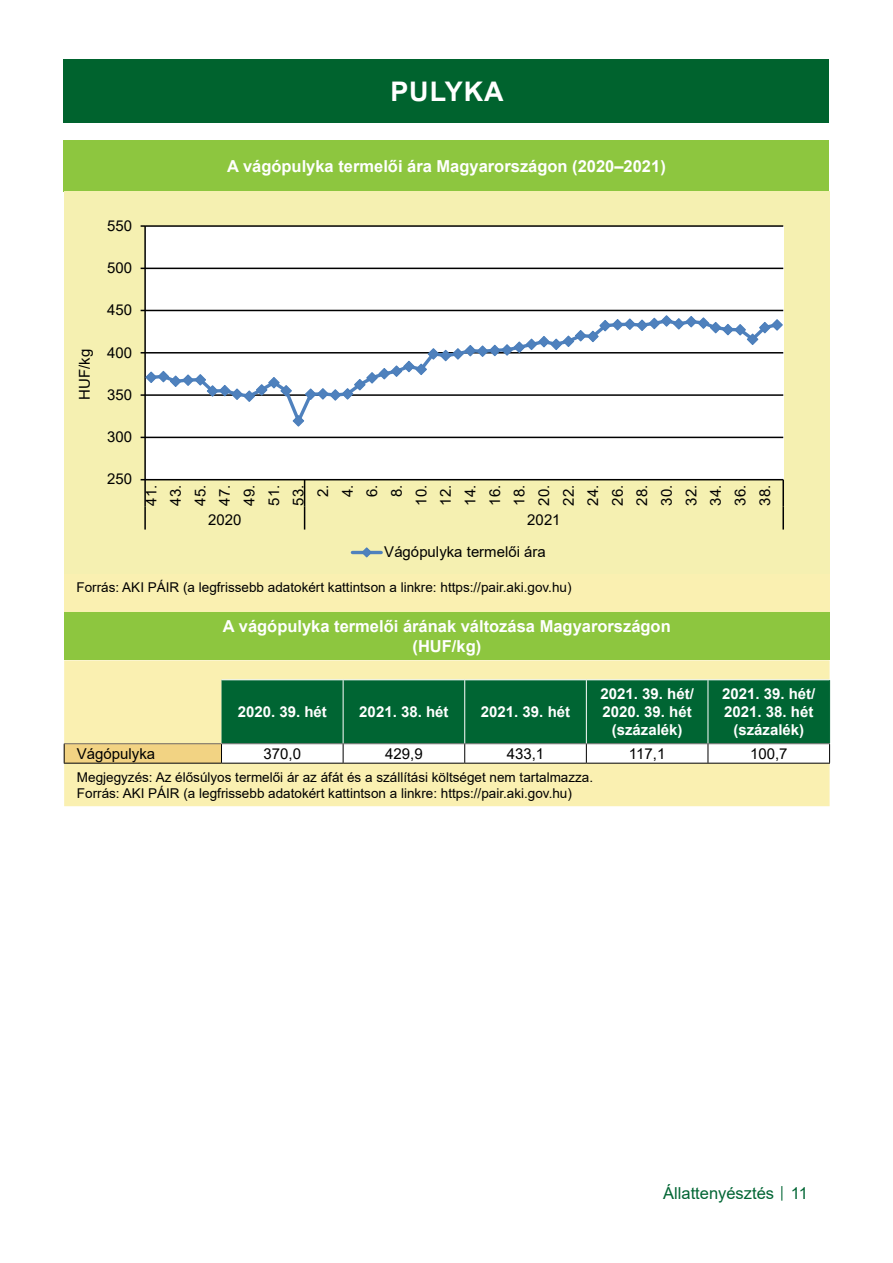
<style>
.page{position:relative;width:893px;height:1263px;background:#fff}
.page>*{position:absolute;margin:0;border:0;box-sizing:border-box;transform-origin:0 0}
.Cím_01{font:700 27px "Arial";letter-spacing:.035em;color:#fff}
.Tablazat_cime{font:700 16.5px/19.8px "Arial";color:#fff;text-align:center}
.t1{font:16.5px "Arial";color:#006533}
.Tablazat_bal_kategor{font:15px/24.6px "Arial";color:#000;text-align:center}
.Tablazat_fejlece_koz{font:700 15px/18px "Arial";color:#fff;text-align:center}
.Tablazat_kozep_ertek{font:15px "Arial";color:#000}
.Tablazat_forrasa{font:13.5px/16.2px "Arial";color:#000}
.s1{font-size:12px}
</style>
<div class="page">
<div style="left:64px;top:60px;width:765px;height:63px;background:#00632e"></div>
<div style="left:64px;top:611px;width:766px;height:49px;background:#8dc63f"></div>
<div style="left:64px;top:660px;width:766px;height:146px;background:#faf0b1"></div>
<div style="left:64px;top:744px;width:157px;height:19px;background:#f2d383"></div>
<hr style="left:221px;top:679px;width:122px;height:1px;background:#fff">
<hr style="left:343px;top:679px;width:122px;height:1px;background:#fff">
<hr style="left:465px;top:679px;width:121px;height:1px;background:#fff">
<hr style="left:586px;top:679px;width:122px;height:1px;background:#fff">
<hr style="left:708px;top:679px;width:122px;height:1px;background:#fff">
<hr style="left:64px;top:743px;width:157px;height:1px;background:#706f6f">
<svg style="left:64px;top:744px;width:1px;height:19px"></svg>
<hr style="left:64px;top:763px;width:157px;height:1px;background:#000">
<hr style="left:221px;top:763px;width:122px;height:1px;background:#000">
<hr style="left:343px;top:763px;width:122px;height:1px;background:#000">
<hr style="left:465px;top:763px;width:121px;height:1px;background:#000">
<hr style="left:586px;top:763px;width:122px;height:1px;background:#000">
<hr style="left:708px;top:763px;width:122px;height:1px;background:#000">
<svg style="left:221px;top:680px;width:609px;height:83px"></svg>
<div style="left:64px;top:140px;width:765px;height:51px;background:#8dc63f"></div>
<div style="left:64px;top:574px;width:765px;height:37px;background:#faf0b1"></div>
<div style="left:64px;top:191px;width:765px;height:383px;background:#f5f0b1"></div>
<div style="left:145px;top:226px;width:638px;height:254px;background:#fff"></div>
<hr style="left:145px;top:437px;width:638px;height:1px;background:#000">
<hr style="left:145px;top:352px;width:638px;height:1px;background:#000">
<hr style="left:145px;top:310px;width:638px;height:1px;background:#000">
<hr style="left:145px;top:268px;width:638px;height:1px;background:#000">
<hr style="left:145px;top:225px;width:638px;height:2px;background:#000">
<hr style="left:144px;top:226px;width:2px;height:254px;background:#000">
<hr style="left:145px;top:479px;width:638px;height:1px;background:#000">
<hr style="left:144px;top:480px;width:2px;height:27px;background:#000">
<hr style="left:782px;top:480px;width:2px;height:27px;background:#000">
<hr style="left:144px;top:507px;width:2px;height:22px;background:#000">
<svg style="left:304px;top:480px;width:1px;height:49px"></svg>
<hr style="left:782px;top:507px;width:2px;height:22px;background:#000">
<svg style="left:148px;top:353px;width:161px;height:61px"></svg>
<svg style="left:141px;top:370px;width:152px;height:33px"></svg>
<svg style="left:292px;top:414px;width:13px;height:13px"></svg>
<svg style="left:304px;top:314px;width:480px;height:88px"></svg>
<hr style="left:352px;top:551px;width:29px;height:3px;background:#4f81bd">
<svg style="left:361px;top:547px;width:12px;height:11px"></svg>
<p class="Cím_01" style="left:390px;top:73px;width:115px">PULYKA</p>
<p class="Tablazat_cime" style="left:227px;top:156px;width:440px">A vágópulyka termelői ára Magyarországon (2020–2021)</p>
<p class="Tablazat_bal_kategor" style="left:72px;top:399px;width:52px;rotate:-90deg">HUF/kg</p>
<p class="Tablazat_bal_kategor" style="left:107px;top:213px;width:27px">550</p>
<p class="Tablazat_bal_kategor" style="left:107px;top:255px;width:27px">500</p>
<p class="Tablazat_bal_kategor" style="left:107px;top:298px;width:27px">450</p>
<p class="Tablazat_bal_kategor" style="left:107px;top:340px;width:27px">400</p>
<p class="Tablazat_bal_kategor" style="left:107px;top:382px;width:27px">350</p>
<p class="Tablazat_bal_kategor" style="left:107px;top:424px;width:27px">300</p>
<p class="Tablazat_bal_kategor" style="left:107px;top:467px;width:27px">250</p>
<p class="Tablazat_bal_kategor" style="left:139px;top:506px;width:22px;rotate:-90deg">41.<br>43.<br>45.<br>47.<br>49.<br>51.<br>53.<br>2.<br>4.<br>6.<br>8.<br>10.<br>12.<br>14.<br>16.<br>18.<br>20.<br>22.<br>24.<br>26.<br>28.<br>30.<br>32.<br>34.<br>36.<br>38.</p>
<p class="Tablazat_bal_kategor" style="left:208px;top:508px;width:35px">2020</p>
<p class="Tablazat_bal_kategor" style="left:527px;top:508px;width:35px">2021</p>
<p class="Tablazat_bal_kategor" style="left:384px;top:539px;width:163px">Vágópulyka termelői ára</p>
<p class="Tablazat_forrasa" style="left:77px;top:579px;width:496px">Forrás: AKI PÁIR (a legfrissebb adatokért kattintson a linkre: https://pair.aki.gov.hu)</p>
<p class="Tablazat_cime" style="left:223px;top:616px;width:449px">A vágópulyka termelői árának változása Magyarországon (HUF/kg)</p>
<p class="Tablazat_fejlece_koz" style="left:238px;top:703px;width:91px">2020. 39. hét</p>
<p class="Tablazat_fejlece_koz" style="left:359px;top:703px;width:91px">2021. 38. hét</p>
<p class="Tablazat_fejlece_koz" style="left:481px;top:703px;width:91px">2021. 39. hét</p>
<p class="Tablazat_fejlece_koz" style="left:600px;top:685px;width:95px">2021. 39. hét/<br>2020. 39. hét (százalék)</p>
<p class="Tablazat_fejlece_koz" style="left:722px;top:685px;width:95px">2021. 39. hét/<br>2021. 38. hét (százalék)</p>
<p class="Tablazat_bal_kategor" style="left:77px;top:741px;width:80px">Vágópulyka</p>
<p class="Tablazat_kozep_ertek" style="left:264px;top:743px;width:39px">370,0</p>
<p class="Tablazat_kozep_ertek" style="left:385px;top:743px;width:39px">429,9</p>
<p class="Tablazat_kozep_ertek" style="left:507px;top:743px;width:39px">433,1</p>
<p class="Tablazat_kozep_ertek" style="left:629px;top:743px;width:38px">117,1</p>
<p class="Tablazat_kozep_ertek" style="left:750px;top:743px;width:39px">100,7</p>
<p class="Tablazat_forrasa" style="left:77px;top:768px;width:518px">Megjegyzés: Az élősúlyos termelői ár az áfát és a szállítási költséget nem tartalmazza.<br>Forrás: AKI PÁIR (a legfrissebb adatokért kattintson a linkre: https://pair.aki.gov.hu)</p>
<p class="t1" style="left:663px;top:1182px;width:146px">Állattenyésztés <span class="s1">│</span> 11</p>
</div>
